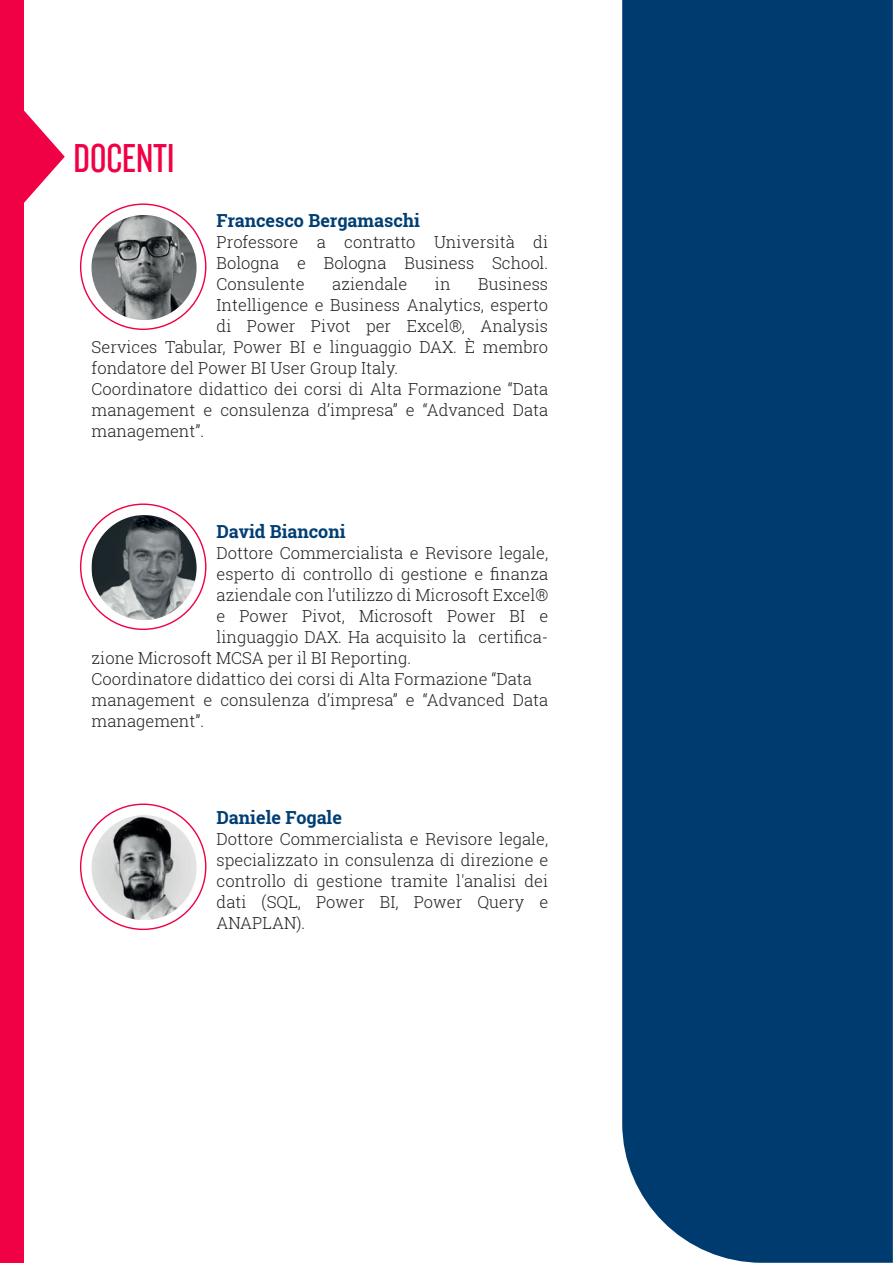
<style>
.page{position:relative;width:893px;height:1263px;background:#fff}
.page>*{position:absolute;margin:0;border:0;box-sizing:border-box;transform-origin:0 0}
.t1{font:42px "Knockout HTF28 Junior Featherwt";color:#f00044}
.t2{font:700 18px "Roboto Slab";color:#003e73}
.t3{font:300 16.5px/21px "Roboto Slab";color:#231f20;text-align:justify}
</style>
<div class="page">
<div style="left:0;top:0;width:24px;height:1263px;background:#f00044"></div>
<svg style="left:24px;top:110px;width:41px;height:93px"></svg>
<div style="left:622px;top:0;width:271px;height:1263px;background:#003b70"></div>
<img style="left:83px;top:210px;width:124px;height:118px">
<img style="left:91px;top:215px;width:106px;height:105px;border-radius:53px">
<img style="left:83px;top:510px;width:124px;height:118px">
<img style="left:91px;top:515px;width:106px;height:105px;border-radius:53px">
<img style="left:83px;top:810px;width:124px;height:118px">
<img style="left:91px;top:815px;width:106px;height:105px;border-radius:53px">
<h1 class="t1" style="left:74px;top:137px;width:102px">DOCENTI</h1>
<p class="t2" style="left:217px;top:208px;width:205px">Francesco Bergamaschi</p>
<p class="t3" style="left:217px;top:231px;width:333px">Professore a contratto Università di Bologna e Bologna Business School.<br>Consulente</p>
<p class="t3" style="left:332px;top:273px;width:77px">aziendale</p>
<p class="t3" style="left:435px;top:273px;width:17px">in</p>
<p class="t3" style="left:478px;top:273px;width:71px">Business</p>
<p class="t3" style="left:217px;top:294px;width:333px">Intelligence e Business Analytics, esperto</p>
<p class="t3" style="left:217px;top:315px;width:333px">di Power Pivot per Excel®, Analysis</p>
<p class="t3" style="left:92px;top:336px;width:458px">Services Tabular, Power BI e linguaggio DAX. È membro</p>
<p class="t3" style="left:92px;top:357px;width:308px">fondatore del Power BI User Group Italy.</p>
<p class="t3" style="left:92px;top:378px;width:458px">Coordinatore didattico dei corsi di Alta Formazione “Data</p>
<p class="t3" style="left:92px;top:399px;width:458px">management e consulenza d’impresa” e “Advanced Data</p>
<p class="t3" style="left:92px;top:420px;width:114px">management”.</p>
<p class="t2" style="left:217px;top:519px;width:131px">David Bianconi</p>
<p class="t3" style="left:217px;top:542px;width:333px">Dottore Commercialista e Revisore legale,</p>
<p class="t3" style="left:217px;top:563px;width:333px">esperto di controllo di gestione e finanza</p>
<p class="t3" style="left:217px;top:584px;width:333px">aziendale con l’utilizzo di Microsoft Excel®</p>
<p class="t3" style="left:217px;top:605px;width:333px">e Power Pivot, Microsoft Power BI e</p>
<p class="t3" style="left:217px;top:626px;width:333px">linguaggio DAX. Ha acquisito la certifica-</p>
<p class="t3" style="left:92px;top:647px;width:321px">zione Microsoft MCSA per il BI Reporting.</p>
<p class="t3" style="left:92px;top:668px;width:442px">Coordinatore didattico dei corsi di Alta Formazione “Data</p>
<p class="t3" style="left:92px;top:689px;width:458px">management e consulenza d’impresa” e “Advanced Data</p>
<p class="t3" style="left:92px;top:710px;width:114px">management”.</p>
<p class="t2" style="left:217px;top:805px;width:127px">Daniele Fogale</p>
<p class="t3" style="left:217px;top:828px;width:333px">Dottore Commercialista e Revisore legale, specializzato in consulenza di direzione e controllo di gestione tramite l'analisi dei dati (SQL, Power BI, Power Query e ANAPLAN).</p>
</div>
